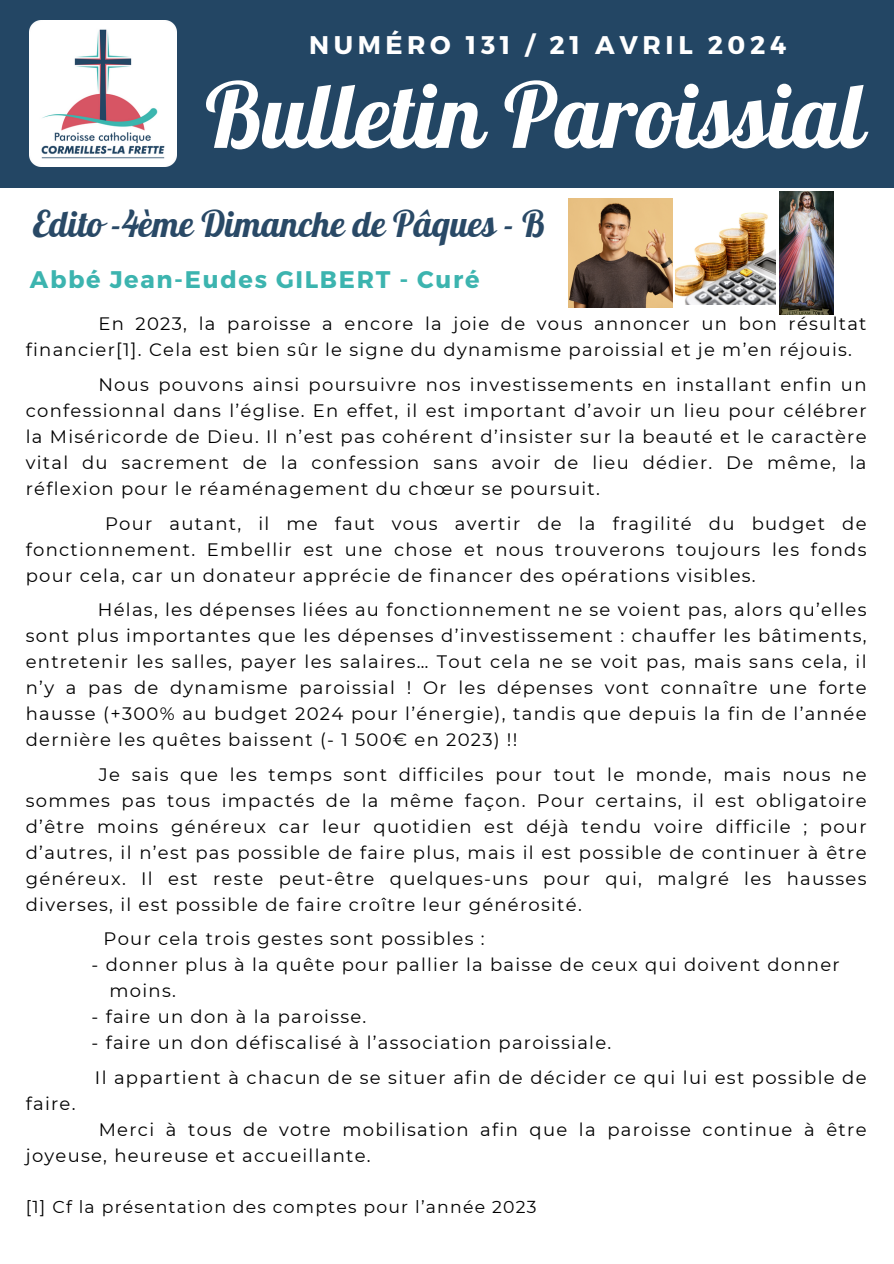
<style>
.page{position:relative;width:894px;height:1264px;background:#fff}
.page>*{position:absolute;margin:0;border:0;box-sizing:border-box;transform-origin:0 0}
.t1{font:90px "Lobster";color:#fff}
.t2{font:36px "Lobster";color:#294966}
.t3{font:700 25.5px "Montserrat";letter-spacing:.18em;color:#fff}
.t4{font:700 24px "Montserrat";letter-spacing:.07em;color:#3cb4af}
.t5{font:18px/26px "Montserrat";letter-spacing:.07em;color:#000;text-align:justify}
.t6{font:17.25px "Montserrat";letter-spacing:.07em;color:#000}
</style>
<div class="page">
<div style="left:0;top:0;width:893px;height:187px;background:#234664"></div>
<img style="left:30px;top:21px;width:146px;height:146px">
<img style="left:568px;top:198px;width:104px;height:109px">
<img style="left:675px;top:212px;width:100px;height:93px">
<img style="left:779px;top:191px;width:53px;height:123px">
<h6 class="t3" style="left:309px;top:28px;width:478px">NUMÉRO 131 / 21 AVRIL 2024</h6>
<h5 class="t1" style="left:205px;top:58px;width:661px">Bulletin Paroissial</h5>
<h6 class="t2" style="left:33px;top:201px;width:513px">Edito -4ème Dimanche de Pâques - B</h6>
<p class="t4" style="left:30px;top:264px;width:451px">Abbé Jean-Eudes GILBERT - Curé</p>
<h1 class="t5" style="left:26px;top:311px;width:842px;text-indent:73px">En 2023, la paroisse a encore la joie de vous annoncer un bon résultat financier[1]. Cela est bien sûr le signe du dynamisme paroissial et je m’en réjouis.</h1>
<h2 class="t5" style="left:26px;top:371px;width:842px;text-indent:73px">Nous pouvons ainsi poursuivre nos investissements en installant enfin un confessionnal dans l’église. En effet, il est important d’avoir un lieu pour célébrer la Miséricorde de Dieu. Il n’est pas cohérent d’insister sur la beauté et le caractère vital du sacrement de la confession sans avoir de lieu dédier. De même, la réflexion pour le réaménagement du chœur se poursuit.</h2>
<h4 class="t5" style="left:26px;top:510px;width:842px;text-indent:79px">Pour autant, il me faut vous avertir de la fragilité du budget de fonctionnement. Embellir est une chose et nous trouverons toujours les fonds pour cela, car un donateur apprécie de financer des opérations visibles.</h4>
<p class="t5" style="left:26px;top:596px;width:842px;text-indent:72px">Hélas, les dépenses liées au fonctionnement ne se voient pas, alors qu’elles sont plus importantes que les dépenses d’investissement : chauffer les bâtiments, entretenir les salles, payer les salaires… Tout cela ne se voit pas, mais sans cela, il n’y a pas de dynamisme paroissial ! Or les dépenses vont connaître une forte hausse (+300% au budget 2024 pour l’énergie), tandis que depuis la fin de l’année dernière les quêtes baissent (- 1 500€ en 2023) !!</p>
<p class="t5" style="left:26px;top:761px;width:842px;text-indent:73px">Je sais que les temps sont difficiles pour tout le monde, mais nous ne sommes pas tous impactés de la même façon. Pour certains, il est obligatoire d’être moins généreux car leur quotidien est déjà tendu voire difficile ; pour d’autres, il n’est pas possible de faire plus, mais il est possible de continuer à être généreux. Il est reste peut-être quelques-uns pour qui, malgré les hausses diverses, il est possible de faire croître leur générosité.</p>
<p class="t5" style="left:103px;top:925px;width:382px">Pour cela trois gestes sont possibles :</p>
<p class="t5" style="left:109px;top:951px;width:731px;text-indent:-18px">- donner plus à la quête pour pallier la baisse de ceux qui doivent donner moins.</p>
<p class="t5" style="left:92px;top:1003px;width:276px">- faire un don à la paroisse.</p>
<p class="t5" style="left:92px;top:1029px;width:521px">- faire un don défiscalisé à l’association paroissiale.</p>
<h6 class="t5" style="left:95px;top:1064px;width:772px">Il appartient à chacun de se situer afin de décider ce qui lui est possible de</h6>
<h6 class="t5" style="left:26px;top:1090px;width:51px">faire.</h6>
<h6 class="t5" style="left:26px;top:1116px;width:842px;text-indent:73px">Merci à tous de votre mobilisation afin que la paroisse continue à être joyeuse, heureuse et accueillante.</h6>
<h6 class="t6" style="left:26px;top:1196px;width:512px">[1] Cf la présentation des comptes pour l’année 2023</h6>
</div>
